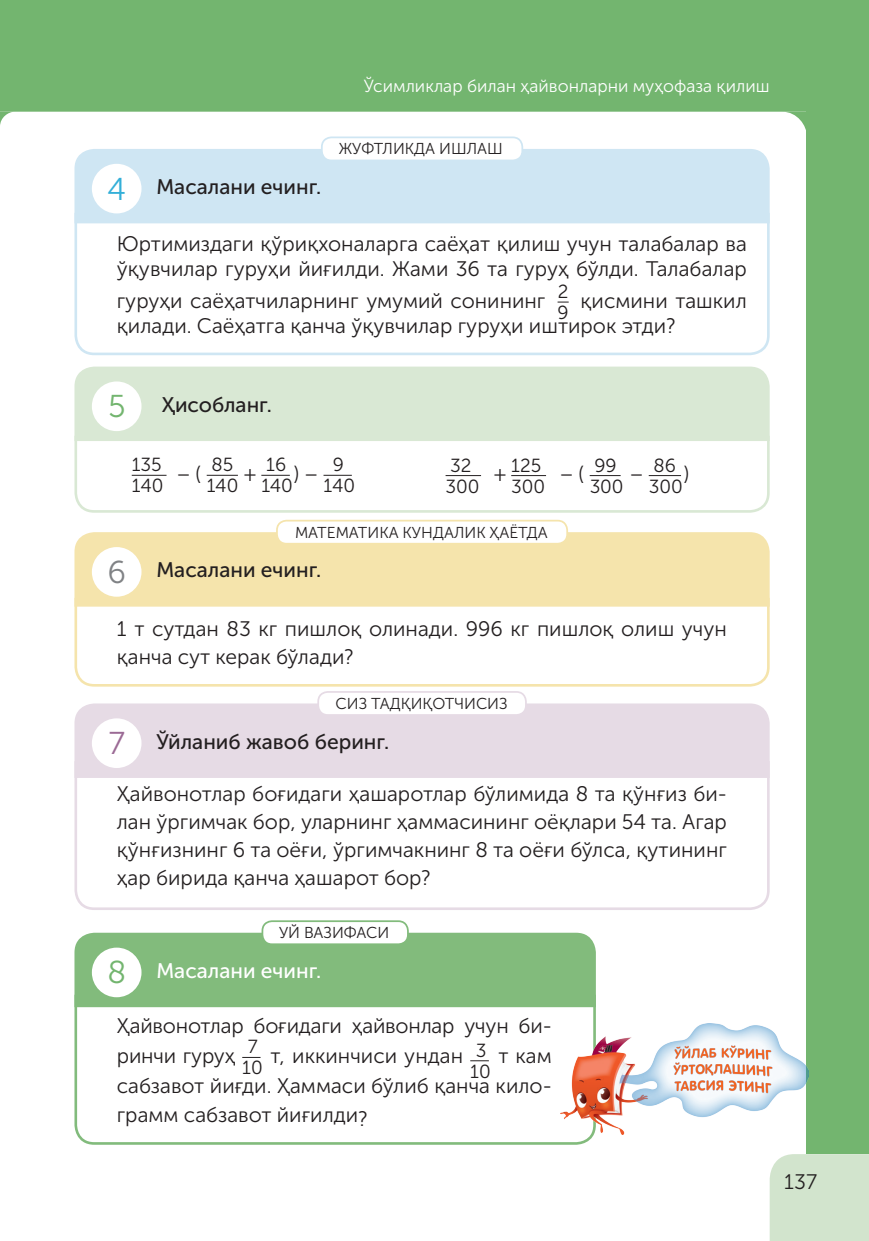
<style>
.page{position:relative;width:869px;height:1241px;background:#fff}
.page>*{position:absolute;margin:0;border:0;box-sizing:border-box;transform-origin:0 0}
.t1{font:31.5px "Museo Sans Cyrl 300";color:#73b56f}
.t2{font:31.5px "Museo Sans Cyrl 300";color:#33afd8}
.t3{font:31.5px "Museo Sans Cyrl 300";color:#9b6a95}
.t4{font:31.5px "Museo Sans Cyrl 300";color:#808285}
.t5{font:21px/28px "Museo Sans Cyrl 300";color:#231f20}
.t6{font:21px "Museo Sans Cyrl 500";color:#231f20}
.t7{font:21px "Museo Sans Cyrl 500";color:#fff}
.t8{font:18.9px/21px "Museo Sans Cyrl 300";color:#231f20}
.t9{font:17.5px "Museo Sans Cyrl 300";color:#fff}
.t10{font:15.75px "Museo Sans Cyrl 300";color:#231f20}
.s1{font-size:21px}
</style>
<div class="page">
<div style="left:0;top:0;width:868px;height:112px;background:#73b56f"></div>
<div style="left:769px;top:1153px;width:99px;height:87px;background:#d2e4cd"></div>
<div style="left:806px;top:112px;width:62px;height:1041px;background:#73b56f"></div>
<svg style="left:786px;top:112px;width:20px;height:18px"></svg>
<svg style="left:0;top:111px;width:15px;height:14px"></svg>
<div style="left:74px;top:366px;width:695px;height:68px;background:#d9e8d4"></div>
<svg style="left:74px;top:434px;width:696px;height:79px"></svg>
<div style="left:92px;top:381px;width:49px;height:50px;background:#fff;border-radius:50%"></div>
<div style="left:74px;top:932px;width:521px;height:61px;background:#82bb7c"></div>
<svg style="left:74px;top:993px;width:522px;height:152px"></svg>
<div style="left:92px;top:947px;width:49px;height:50px;background:#fff;border-radius:50%"></div>
<div style="left:262px;top:921px;width:146px;height:23px;background:#fff;border-radius:10px"></div>
<div style="left:261px;top:920px;width:147px;height:25px;border:2px solid #82bb7c;border-radius:10px"></div>
<img style="left:560px;top:1023px;width:248px;height:111px">
<div style="left:74px;top:149px;width:695px;height:62px;background:#cfe6f3"></div>
<svg style="left:74px;top:211px;width:696px;height:145px"></svg>
<div style="left:92px;top:164px;width:49px;height:49px;background:#fff;border-radius:50%"></div>
<div style="left:322px;top:137px;width:200px;height:23px;background:#fff;border-radius:10px"></div>
<div style="left:321px;top:136px;width:202px;height:25px;border:2px solid #cfe6f3;border-radius:10px"></div>
<div style="left:74px;top:703px;width:695px;height:56px;background:#e6dbe5"></div>
<svg style="left:74px;top:759px;width:696px;height:151px"></svg>
<div style="left:92px;top:718px;width:49px;height:49px;background:#fff;border-radius:50%"></div>
<div style="left:318px;top:691px;width:207px;height:24px;background:#fff;border-radius:10px"></div>
<div style="left:317px;top:691px;width:209px;height:24px;border:2px solid #e6dbe5;border-radius:10px"></div>
<div style="left:74px;top:532px;width:695px;height:64px;background:#f5e4ac"></div>
<svg style="left:74px;top:596px;width:696px;height:91px"></svg>
<div style="left:92px;top:547px;width:49px;height:49px;background:#fff;border-radius:50%"></div>
<div style="left:277px;top:520px;width:290px;height:23px;background:#fff;border-radius:10px"></div>
<div style="left:276px;top:519px;width:292px;height:25px;border:2px solid #f5e4ac;border-radius:10px"></div>
<p class="t9" style="left:364px;top:76px;width:407px">Ўсимликлар билан ҳайвонларни муҳофаза қилиш</p>
<h1 class="t2" style="left:107px;top:172px;width:20px">4</h1>
<p class="t6" style="left:156px;top:175px;width:166px">Масалани ечинг.</p>
<p class="t10" style="left:339px;top:140px;width:25px">Жуфтликда</p>
<p class="t10" style="left:439px;top:140px;width:14px">ишлаш</p>
<p class="t5" style="left:117px;top:231px;width:631px;line-height:25.2px">Юртимиздаги қўриқхоналарга саёҳат қилиш учун талабалар ва ўқувчилар гуруҳи йиғилди. Жами 36 та гуруҳ бўлди. Талабалар</p>
<p class="t5" style="left:117px;top:286px;width:430px">гуруҳи саёҳатчиларнинг умумий сонининг</p>
<p class="t8" style="left:557px;top:281px;width:13px">2<br>9</p>
<p class="t5" style="left:117px;top:288px;width:631px;line-height:25.2px;text-indent:463px">қисмини ташкил қилади. Саёҳатга қанча ўқувчилар гуруҳи иштирок этди?</p>
<h1 class="t1" style="left:108px;top:389px;width:19px">5</h1>
<p class="t6" style="left:162px;top:393px;width:112px">Ҳисобланг.</p>
<p class="t8" style="left:132px;top:454px;width:33px">135<br>140</p>
<p class="t5" style="left:177px;top:459px;width:26px">– (</p>
<p class="t8" style="left:207px;top:454px;width:33px">85<br>140</p>
<p class="t5" style="left:244px;top:459px;width:13px">+</p>
<p class="t8" style="left:261px;top:454px;width:33px">16<br>140</p>
<p class="t5" style="left:293px;top:459px;width:26px">) –</p>
<p class="t8" style="left:323px;top:454px;width:33px;text-align:center">9<br>140</p>
<p class="t8" style="left:445px;top:454px;width:35px">32<br>300</p>
<p class="t8" style="left:494px;top:454px;width:53px;text-align:right"><span class="s1">+</span> 125<br>300</p>
<p class="t5" style="left:559px;top:459px;width:58px">– ( <sup>99</sup></p>
<p class="t8" style="left:589px;top:475px;width:35px">300</p>
<p class="t8" style="left:648px;top:454px;width:35px;text-indent:-19px"><span class="s1">–</span> 86<br>300</p>
<p class="t5" style="left:683px;top:459px;width:7px">)</p>
<h1 class="t4" style="left:107px;top:555px;width:20px">6</h1>
<p class="t10" style="left:295px;top:523px;width:254px">МАТЕМАТИКА КУНДАЛИК ҲАЁТДА</p>
<p class="t6" style="left:156px;top:558px;width:166px">Масалани ечинг.</p>
<p class="t5" style="left:117px;top:615px;width:611px">1 т сутдан 83 кг пишлоқ олинади. 996 кг пишлоқ олиш учун қанча сут керак бўлади?</p>
<p class="t10" style="left:335px;top:694px;width:47px">Сиз тадқиқот</p>
<p class="t10" style="left:454px;top:694px;width:22px">чиси</p>
<p class="t10" style="left:499px;top:694px;width:10px">з</p>
<p class="t6" style="left:156px;top:729px;width:234px">Ўйланиб жавоб беринг.</p>
<p class="t5" style="left:117px;top:780px;width:611px;text-align:justify">Ҳайвонотлар боғидаги ҳашаротлар бўлимида 8 та қўнғиз би&shy;лан ўргимчак бор, уларнинг ҳаммасининг оёқлари 54 та. Агар қўнғизнинг 6 та оёғи, ўргимчакнинг 8 та оёғи бўлса, қутининг ҳар бирида қанча ҳашарот бор?</p>
<h1 class="t3" style="left:108px;top:726px;width:18px">7</h1>
<p class="t10" style="left:279px;top:924px;width:65px">Уй вазифаси</p>
<h1 class="t1" style="left:107px;top:955px;width:20px">8</h1>
<p class="t7" style="left:156px;top:958px;width:166px">Масалани ечинг.</p>
<p class="t5" style="left:117px;top:1010px;width:436px;line-height:29.8px">Ҳайвонотлар боғидаги ҳайвонлар учун би&shy;ринчи гуруҳ <sup>7</sup></p>
<p class="t5" style="left:270px;top:1041px;width:217px">т, иккинчиси ундан <sup>3</sup></p>
<p class="t8" style="left:470px;top:1060px;width:22px">10</p>
<p class="t5" style="left:117px;top:1040px;width:436px;line-height:29.8px;text-align:justify;text-indent:381px">т кам сабзавот йиғди. Ҳаммаси бўлиб қанча кило&shy;грамм сабзавот йиғилди?</p>
<p class="t8" style="left:242px;top:1057px;width:22px">10</p>
<p class="t5" style="left:784px;top:1167px;width:34px">137</p>
</div>
